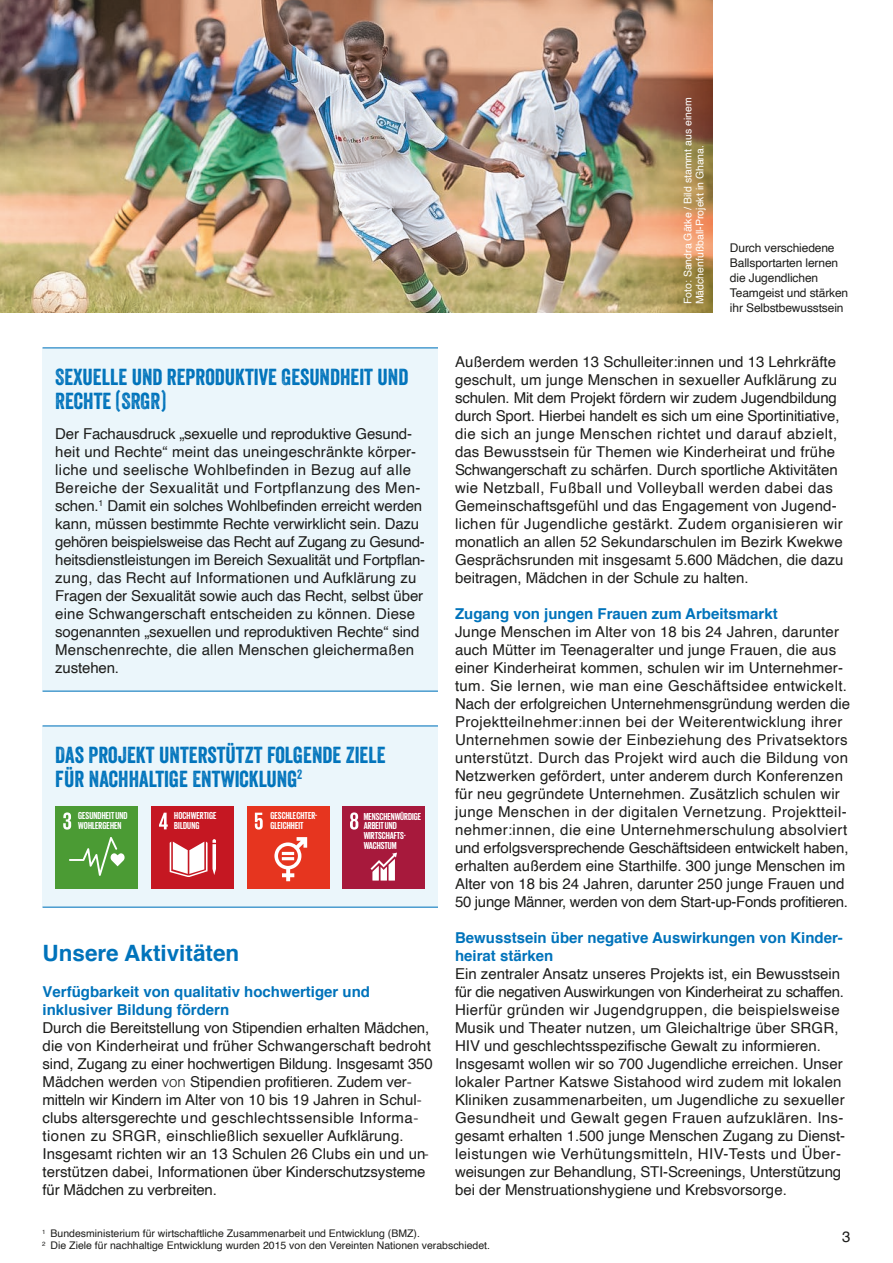
<style>
.page{position:relative;width:893px;height:1263px;background:#fff}
.page>*{position:absolute;margin:0;border:0;box-sizing:border-box;transform-origin:0 0}
.t1{font:22.5px/24px "Veneer";color:#0073bb}
.t2{font:700 22.5px "Helvetica";color:#0073bb}
.t3{font:15px/18px "Helvetica";color:#1d1d1b}
.t4{font:700 15px/18px "Helvetica";color:#0073bb}
.t5{font:12px/15px "Helvetica";letter-spacing:-.01em;color:#1d1d1b}
.t6{font:10.5px/12px "Helvetica";color:#1d1d1b}
.t7{font:10.5px/12px "Helvetica";color:#fff}
.t8{font:700 10.35px/9.8px "Giorgio Sans";letter-spacing:.01em;color:#fff}
.s1{font-weight:700;color:#0073bb}
.s2{font-family:"Arial";font-weight:700;color:#0073bb}
.s3{font-family:"Helvetica LT Pro";font-weight:300}
</style>
<div class="page">
<img style="left:0;top:0;width:713px;height:313px">
<div style="left:43px;top:727px;width:395px;height:180px;background:#ebf6fb"></div>
<div style="left:55px;top:806px;width:83px;height:83px;background:#4b9b34"></div>
<svg style="left:63px;top:812px;width:8px;height:17px"></svg>
<svg style="left:69px;top:837px;width:56px;height:39px"></svg>
<hr style="left:43px;top:725px;width:395px;height:1px;background:#0073bb">
<hr style="left:43px;top:907px;width:395px;height:1px;background:#0073bb">
<div style="left:151px;top:806px;width:83px;height:83px;background:#c51722"></div>
<svg style="left:159px;top:813px;width:9px;height:16px"></svg>
<svg style="left:170px;top:839px;width:46px;height:38px"></svg>
<div style="left:247px;top:806px;width:83px;height:83px;background:#e6351f"></div>
<svg style="left:255px;top:813px;width:8px;height:16px"></svg>
<svg style="left:274px;top:837px;width:33px;height:44px"></svg>
<div style="left:342px;top:806px;width:83px;height:83px;background:#a7193c"></div>
<svg style="left:350px;top:812px;width:8px;height:17px"></svg>
<svg style="left:371px;top:853px;width:26px;height:27px"></svg>
<div style="left:43px;top:349px;width:395px;height:342px;background:#ebf6fb"></div>
<hr style="left:43px;top:347px;width:395px;height:1px;background:#0073bb">
<hr style="left:43px;top:691px;width:395px;height:1px;background:#0073bb">
<p class="t7" style="left:682px;top:304px;width:208px;rotate:-90deg">Foto: Sandra Gätke / Bild stammt aus einem<br>Mädchenfußball-Projekt in Ghana.</p>
<p class="t5" style="left:730px;top:241px;width:120px">Durch verschiedene<br>Ballsportarten lernen die Jugendlichen<br>Teamgeist und stärken ihr Selbstbewusstsein</p>
<p class="t3" style="left:455px;top:353px;width:390px">Außerdem werden 13 Schulleiter:innen und 13 Lehrkräfte geschult, um junge Menschen in sexueller Aufklärung zu schulen. Mit dem Projekt fördern wir zudem Jugendbildung durch Sport. Hierbei handelt es sich um eine Sportinitiative, die sich an junge Menschen richtet und darauf abzielt, das Bewusstsein für Themen wie Kinderheirat und frühe Schwangerschaft zu schärfen. Durch sportliche Aktivitäten wie Netzball, Fußball und Volleyball werden dabei das Gemeinschaftsgefühl und das Engagement von Jugend&shy;lichen für Jugendliche gestärkt. Zudem organisieren wir monatlich an allen 52 Sekundarschulen im Bezirk Kwekwe Gesprächsrunden mit insgesamt 5.600 Mädchen, die dazu beitragen, Mädchen in der Schule zu halten.</p>
<p class="t4" style="left:455px;top:604px;width:324px">Zugang von jungen Frauen zum Arbeitsmarkt</p>
<p class="t3" style="left:455px;top:623px;width:397px">Junge Menschen im Alter von 18 bis 24 Jahren, darunter auch Mütter im Teenageralter und junge Frauen, die aus einer Kinderheirat kommen, schulen wir im Unternehmer&shy;tum. Sie lernen, wie man eine Geschäftsidee entwickelt.<br>Nach der erfolgreichen Unternehmensgründung werden die Projektteilnehmer:innen bei der Weiterentwicklung ihrer Unternehmen sowie der Einbeziehung des Privatsektors unterstützt. Durch das Projekt wird auch die Bildung von Netzwerken gefördert, unter anderem durch Konferenzen für neu gegründete Unternehmen. Zusätzlich schulen wir junge Menschen in der digitalen Vernetzung. Projektteil&shy;nehmer:innen, die eine Unternehmerschulung absolviert und erfolgsversprechende Geschäftsideen entwickelt haben, erhalten außerdem eine Starthilfe. 300 junge Menschen im Alter von 18 bis 24 Jahren, darunter 250 junge Frauen und 50 junge Männer, werden von dem Start-up-Fonds profitieren.</p>
<p class="t4" style="left:455px;top:928px;width:389px">Bewusstsein über negative Auswirkungen von Kinder&shy;heirat stärken</p>
<p class="t3" style="left:455px;top:965px;width:392px">Ein zentraler Ansatz unseres Projekts ist, ein Bewusstsein für die negativen Auswirkungen von Kinderheirat zu schaffen.<br>Hierfür gründen wir Jugendgruppen, die beispielsweise Musik und Theater nutzen, um Gleichaltrige über SRGR, HIV und geschlechtsspezifische Gewalt zu informieren.<br>Insgesamt wollen wir so 700 Jugendliche erreichen. Unser lokaler Partner Katswe Sistahood wird zudem mit lokalen Kliniken zusammenarbeiten, um Jugendliche zu sexueller Gesundheit und Gewalt gegen Frauen aufzuklären. Ins&shy;gesamt erhalten 1.500 junge Menschen Zugang zu Dienst&shy;leistungen wie Verhütungsmitteln, HIV-Tests und Über&shy;weisungen zur Behandlung, STI-Screenings, Unterstützung bei der Menstruationshygiene und Krebsvorsorge.</p>
<p class="t6" style="left:42px;top:1228px;width:449px"><sup>1</sup> Bundesministerium für wirtschaftliche Zusammenarbeit und Entwicklung (BMZ).<br><sup>2</sup> Die Ziele für nachhaltige Entwicklung wurden 2015 von den Vereinten Nationen verabschiedet.</p>
<h1 class="t1" style="left:55px;top:364px;width:354px">SEXUELLE UND REPRODUKTIVE GESUNDHEIT UND<br>RECHTE (SRGR)</h1>
<p class="t3" style="left:55px;top:425px;width:371px">Der Fachausdruck „sexuelle und reproduktive Gesund&shy;heit und Rechte“ meint das uneingeschränkte körper&shy;liche und seelische Wohlbefinden in Bezug auf alle Bereiche der Sexualität und Fortpflanzung des Men&shy;schen.<sup>1</sup> Damit ein solches Wohlbefinden erreicht werden kann, müssen bestimmte Rechte verwirklicht sein. Dazu gehören beispielsweise das Recht auf Zugang zu Gesund&shy;heitsdienstleistungen im Bereich Sexualität und Fortpflan&shy;zung, das Recht auf Informationen und Aufklärung zu Fragen der Sexualität sowie auch das Recht, selbst über eine Schwangerschaft entscheiden zu können. Diese sogenannten „sexuellen und reproduktiven Rechte“ sind Menschenrechte, die allen Menschen gleichermaßen zustehen.</p>
<h1 class="t1" style="left:55px;top:742px;width:332px">DAS PROJEKT UNTERSTÜTZT FOLGENDE ZIELE<br>FÜR NACHHALTIGE ENTWICKLUNG<sup>2</sup></h1>
<p class="t8" style="left:174px;top:811px;width:44px">HOCHWERTIGE<br>BILDUNG</p>
<p class="t8" style="left:270px;top:811px;width:48px">GESCHLECHTER-<br>GLEICHHEIT</p>
<p class="t8" style="left:364px;top:811px;width:59px">MENSCHENWÜRDIGE<br>ARBEIT UND<br>WIRTSCHAFTS-<br>WACHSTUM</p>
<p class="t8" style="left:78px;top:811px;width:51px">GESUNDHEIT UND<br>WOHLERGEHEN</p>
<h1 class="t2" style="left:43px;top:934px;width:198px">Unsere Aktivitäten</h1>
<p class="t3" style="left:43px;top:983px;width:392px"><span class="s1">Verfügbarkeit von qualitativ hochwertiger und inklus</span><span class="s2">i</span><span class="s1">ver Bildung fördern<br></span>Durch die Bereitstellung von Stipendien erhalten Mädchen, die von Kinderheirat und früher Schwangerschaft bedroht sind, Zugang zu einer hochwertigen Bildung. Insgesamt 350<br>Mädchen werden <span class="s3">von</span> Stipendien profitieren. Zudem ver&shy;mitteln wir Kindern im Alter von 10 bis 19 Jahren in Schul&shy;clubs altersgerechte und geschlechtssensible Informa&shy;tionen zu SRGR, einschließlich sexueller Aufklärung.<br>Insgesamt richten wir an 13 Schulen 26 Clubs ein und un&shy;terstützen dabei, Informationen über Kinderschutzsysteme für Mädchen zu verbreiten.</p>
<p class="t3" style="left:842px;top:1228px;width:10px">3</p>
</div>
